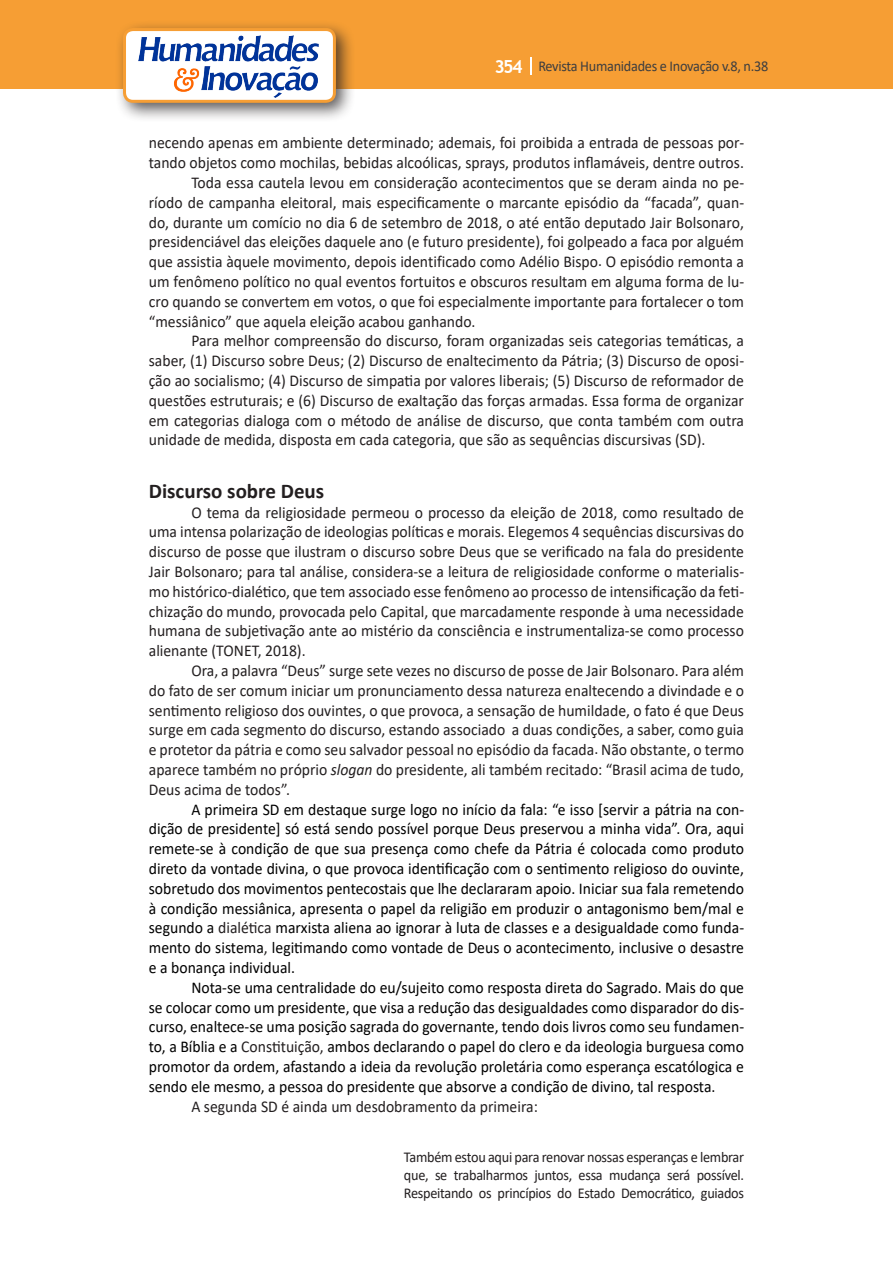
<style>
.page{position:relative;width:893px;height:1263px;background:#fff}
.page>*{position:absolute;margin:0;border:0;box-sizing:border-box;transform-origin:0 0}
.Titulo_2{font:700 21px "Calibri";color:#231f20}
.Texto{font:16.5px/19.8px "Calibri";color:#231f20;text-align:justify;scale:.95 1}
.Texto-2{font:16.5px/19.8px "Calibri";color:#000;text-align:justify;scale:.95 1}
.citacao{font:15px/18px "Calibri";letter-spacing:-.02em;color:#231f20;text-align:justify;scale:.95 1}
.t1{font:15px "Calibri";letter-spacing:-.02em;color:#3e3e3f;scale:.95 1}
.s1{font-family:"Trebuchet MS";font-weight:700;font-size:18px;color:#fff}
.s2{font-style:italic}
.s3{color:#231f20}
</style>
<div class="page">
<div style="left:0;top:0;width:893px;height:88px;background:#f69e34"></div>
<svg style="left:530px;top:57px;width:2px;height:18px"></svg>
<div style="left:115px;top:20px;width:241px;height:103px;background:#231f20;opacity:.75"></div>
<div style="left:125px;top:30px;width:209px;height:71px;background:#fff;border-radius:9px"></div>
<img style="left:138px;top:35px;width:181px;height:62px">
<div style="left:123px;top:28px;width:213px;height:75px;border:3px solid #f69e34;border-radius:9px"></div>
<p class="t1" style="left:495px;top:56px;width:290px"><span class="s1">354</span> Revista Humanidades e Inovação v.8, n.38</p>
<p class="Texto" style="left:149px;top:133px;width:628px">necendo apenas em ambiente determinado; ademais, foi proibida a entrada de pessoas por&shy;tando objetos como mochilas, bebidas alcoólicas, sprays, produtos inflamáveis, dentre outros.</p>
<p class="Texto" style="left:149px;top:172px;width:628px;text-indent:43px">Toda essa cautela levou em consideração acontecimentos que se deram ainda no pe&shy;ríodo de campanha eleitoral, mais especificamente o marcante episódio da “facada”, quan&shy;do, durante um comício no dia 6 de setembro de 2018, o até então deputado Jair Bolsonaro, presidenciável das eleições daquele ano (e futuro presidente), foi golpeado a faca por alguém que assistia àquele movimento, depois identificado como Adélio Bispo. O episódio remonta a um fenômeno político no qual eventos fortuitos e obscuros resultam em alguma forma de lu&shy;cro quando se convertem em votos, o que foi especialmente importante para fortalecer o tom “messiânico” que aquela eleição acabou ganhando.</p>
<p class="Texto" style="left:149px;top:331px;width:628px;text-indent:43px">Para melhor compreensão do discurso, foram organizadas seis categorias temáticas, a saber, (1) Discurso sobre Deus; (2) Discurso de enaltecimento da Pátria; (3) Discurso de oposi&shy;ção ao socialismo; (4) Discurso de simpatia por valores liberais; (5) Discurso de reformador de questões estruturais; e (6) Discurso de exaltação das forças armadas. Essa forma de organizar em categorias dialoga com o método de análise de discurso, que conta também com outra unidade de medida, disposta em cada categoria, que são as sequências discursivas (SD).</p>
<p class="Titulo_2" style="left:149px;top:476px;width:177px">Discurso sobre Deus</p>
<p class="Texto" style="left:149px;top:502px;width:628px;text-indent:43px">O tema da religiosidade permeou o processo da eleição de 2018, como resultado de uma intensa polarização de ideologias políticas e morais. Elegemos 4 sequências discursivas do discurso de posse que ilustram o discurso sobre Deus que se verificado na fala do presidente Jair Bolsonaro; para tal análise, considera-se a leitura de religiosidade conforme o materialis&shy;mo histórico-dialético, que tem associado esse fenômeno ao processo de intensificação da feti&shy;chização do mundo, provocada pelo Capital, que marcadamente responde à uma necessidade humana de subjetivação ante ao mistério da consciência e instrumentaliza-se como processo alienante (TONET, 2018).</p>
<p class="Texto" style="left:149px;top:660px;width:628px;text-indent:43px">Ora, a palavra “Deus” surge sete vezes no discurso de posse de Jair Bolsonaro. Para além do fato de ser comum iniciar um pronunciamento dessa natureza enaltecendo a divindade e o sentimento religioso dos ouvintes, o que provoca, a sensação de humildade, o fato é que Deus surge em cada segmento do discurso, estando associado a duas condições, a saber, como guia e protetor da pátria e como seu salvador pessoal no episódio da facada. Não obstante, o termo aparece também no próprio <span class="s2">slogan</span> do presidente, ali também recitado: “Brasil acima de tudo, Deus acima de todos”.</p>
<p class="Texto-2" style="left:149px;top:799px;width:628px;text-indent:43px">A primeira SD em destaque surge logo no início da fala: “e isso [servir a pátria na con&shy;dição de presidente] só está sendo possível porque Deus preservou a minha vida”. Ora, aqui remete-se à condição de que sua presença como chefe da Pátria é colocada como produto direto da vontade divina, o que provoca identificação com o sentimento religioso do ouvinte, sobretudo dos movimentos pentecostais que lhe declararam apoio. Iniciar sua fala remetendo à condição messiânica, apresenta o papel da religião em produzir o antagonismo bem/mal e segundo a <span class="s3">dialética</span> marxista aliena ao ignorar à luta de classes e a desigualdade como funda&shy;mento do sistema<span class="s3">,</span> legitimando como vontade de Deus o acontecimento, inclusive o desastre e a bonança individual.</p>
<p class="Texto-2" style="left:149px;top:977px;width:628px;text-indent:43px">Nota-se uma centralidade do eu/sujeito como resposta direta do Sagrado. Mais do que se colocar como um presidente, que visa a redução das desigualdades como disparador do dis&shy;curso, enaltece-se uma posição sagrada do governante, tendo dois livros como seu fundamen&shy;to, a Bíblia e a <span class="s3">Constituição,</span> ambos declarando o papel do clero e da ideologia burguesa como promotor da ordem, afastando a ideia da revolução proletária como esperança escatólogica e sendo ele mesmo, a pessoa do presidente que absorve a condição de divino, tal resposta.</p>
<p class="Texto" style="left:191px;top:1096px;width:366px">A segunda SD é ainda um desdobramento da primeira:</p>
<p class="citacao" style="left:404px;top:1148px;width:360px">Também estou aqui para renovar nossas esperanças e lembrar que, se trabalharmos juntos, essa mudança será possível.<br>Respeitando os princípios do Estado Democrático, guiados</p>
</div>
